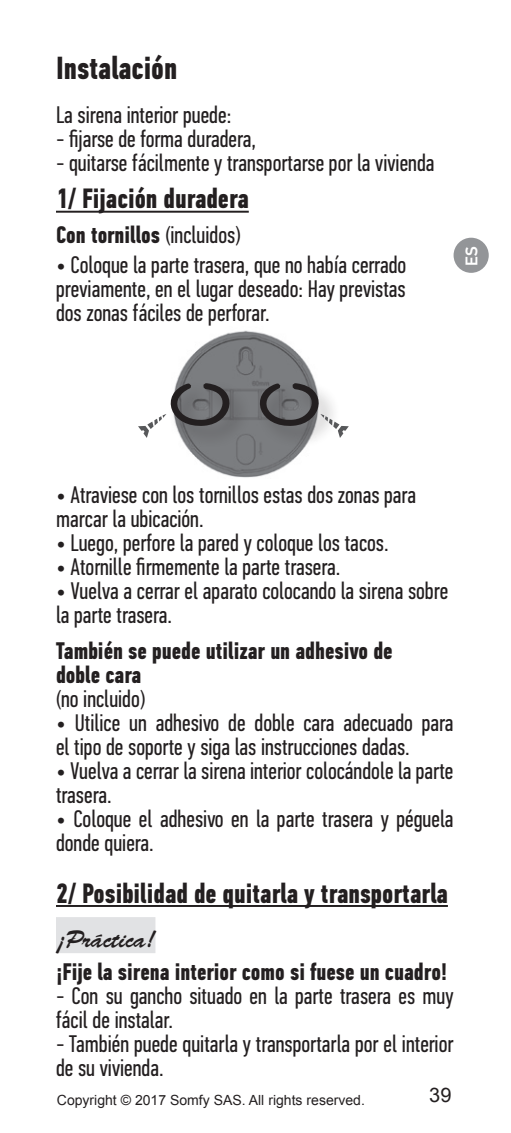
<style>
.page{position:relative;width:511px;height:1133px;background:#fff}
.page>*{position:absolute;margin:0;border:0;box-sizing:border-box;transform-origin:0 0}
._1__Titre_Chapitre{font:700 32px "PF Din Text Comp Pro";color:#231f20}
._1__Titre_Chapitre-2{font:700 28px "PF Din Text Comp Pro";color:#231f20}
.Paragraphe{font:24px/24px "PF Din Text Comp Pro";color:#231f20}
.Paragraphe-2{font:700 24px/24px "PF Din Text Comp Pro";color:#231f20}
.Safety_advice{font:24px "Brush Script Std";color:#231f20}
.t1{font:20px "Arial";color:#231f20}
.t2{font:500 16.8px "PF Din Text Pro";color:#fff}
.t3{font:14px "Arial";color:#231f20}
.s1{font-weight:400}
</style>
<div class="page">
<div style="left:453px;top:238px;width:35px;height:35px;background:#939598;border-radius:50%"></div>
<hr style="left:56px;top:211px;width:192px;height:2px;background:#231f20">
<hr style="left:56px;top:904px;width:391px;height:2px;background:#231f20">
<div style="left:56px;top:917px;width:99px;height:36px;background:#e1e2e4"></div>
<img style="left:177px;top:330px;width:137px;height:148px">
<div style="left:167px;top:379px;width:85px;height:69px;background:#231f20;opacity:.3"></div>
<div style="left:256px;top:379px;width:85px;height:69px;background:#231f20;opacity:.3"></div>
<svg style="left:138px;top:381px;width:100px;height:57px"></svg>
<svg style="left:245px;top:381px;width:103px;height:57px"></svg>
<p class="_1__Titre_Chapitre" style="left:56px;top:48px;width:123px">Instalación</p>
<p class="Paragraphe" style="left:56px;top:103px;width:177px">La sirena interior puede:</p>
<p class="Paragraphe" style="left:56px;top:127px;width:201px">- fijarse de forma duradera,</p>
<p class="Paragraphe" style="left:56px;top:151px;width:379px">- quitarse fácilmente y transportarse por la vivienda</p>
<p class="_1__Titre_Chapitre-2" style="left:56px;top:182px;width:194px">1/ Fijación duradera</p>
<p class="Paragraphe-2" style="left:56px;top:223px;width:185px">Con tornillos <span class="s1">(incluidos)</span></p>
<p class="Paragraphe" style="left:56px;top:253px;width:351px;text-align:justify">• Coloque la parte trasera, que no había cerrado previamente, en el lugar deseado: Hay previstas dos zonas fáciles de perforar.</p>
<p class="t2" style="left:461px;top:266px;width:21px;rotate:-90deg">ES</p>
<p class="Paragraphe" style="left:56px;top:483px;width:361px">• Atraviese con los tornillos estas dos zonas para marcar la ubicación.</p>
<p class="Paragraphe" style="left:56px;top:531px;width:334px">• Luego, perfore la pared y coloque los tacos.</p>
<p class="Paragraphe" style="left:56px;top:555px;width:286px">• Atornille firmemente la parte trasera.</p>
<p class="Paragraphe" style="left:56px;top:579px;width:393px">• Vuelva a cerrar el aparato colocando la sirena sobre la parte trasera.</p>
<p class="Paragraphe-2" style="left:56px;top:639px;width:338px">También se puede utilizar un adhesivo de doble cara</p>
<p class="Paragraphe" style="left:56px;top:687px;width:90px">(no incluido)</p>
<p class="Paragraphe" style="left:56px;top:711px;width:398px">• Utilice un adhesivo de doble cara adecuado para el tipo de soporte y siga las instrucciones dadas.</p>
<p class="Paragraphe" style="left:56px;top:759px;width:398px">• Vuelva a cerrar la sirena interior colocándole la parte trasera.</p>
<p class="Paragraphe" style="left:56px;top:807px;width:398px">• Coloque el adhesivo en la parte trasera y péguela donde quiera.</p>
<p class="_1__Titre_Chapitre-2" style="left:56px;top:875px;width:393px">2/ Posibilidad de quitarla y transportarla</p>
<p class="Safety_advice" style="left:56px;top:925px;width:101px">¡Práctica!</p>
<p class="Paragraphe-2" style="left:56px;top:959px;width:392px">¡Fije la sirena interior como si fuese un cuadro!</p>
<p class="Paragraphe" style="left:56px;top:983px;width:398px">- Con su gancho situado en la parte trasera es muy fácil de instalar.</p>
<p class="Paragraphe" style="left:56px;top:1031px;width:398px">- También puede quitarla y transportarla por el interior de su vivienda.</p>
<p class="t3" style="left:57px;top:1090px;width:309px">Copyright © 2017 Somfy SAS. All rights reserved.</p>
<p class="t1" style="left:429px;top:1081px;width:24px">39</p>
</div>
